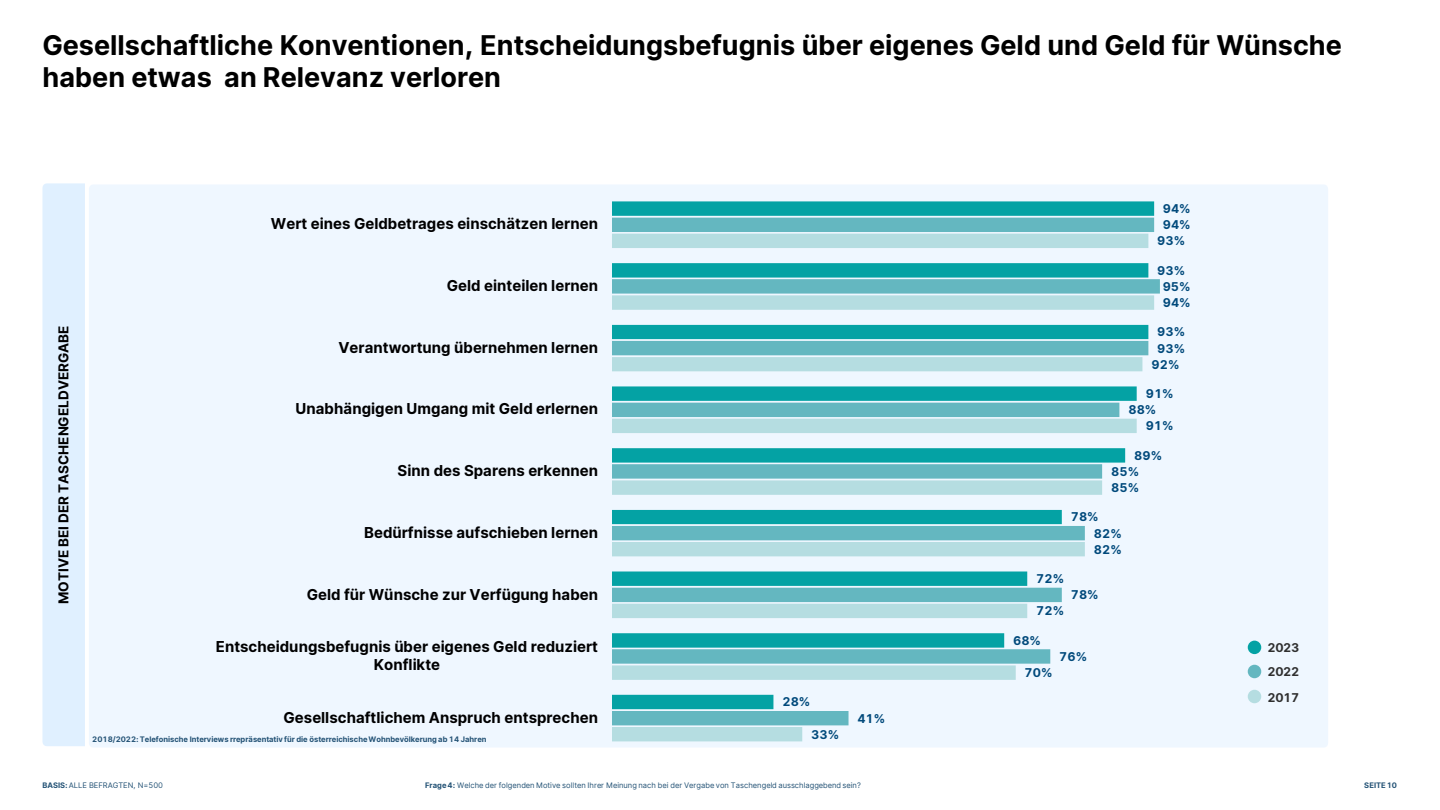
<style>
.page{position:relative;width:1440px;height:810px;background:#fff}
.page>*{position:absolute;margin:0;border:0;box-sizing:border-box;transform-origin:0 0}
.t1{font:700 27px/32.4px "Inter";color:#000}
.t2{font:700 15px/18.1px "Inter";letter-spacing:.005em;color:#000;text-align:center}
.t3{font:700 13.5px "Inter";color:#000}
.t4{font:700 12px "Inter";letter-spacing:.005em;color:#00497b}
.t5{font:700 12px "Inter";letter-spacing:-.025em;color:#2f2f2f}
.t6{font:7.5px "Inter";color:#235275}
.t7{font:700 7.5px "Inter";color:#235275}
.s1{font-weight:700}
</style>
<div class="page">
<div style="left:89px;top:185px;width:1239px;height:562px;background:#eff7ff"></div>
<div style="left:42px;top:183px;width:43px;height:563px;background:#e0f0ff"></div>
<svg style="left:612px;top:201px;width:542px;height:17px;fill:#04a2a4"></svg>
<svg style="left:612px;top:218px;width:548px;height:507px;fill:#64b7c0"></svg>
<svg style="left:612px;top:234px;width:542px;height:507px"></svg>
<div style="left:1248px;top:641px;width:13px;height:13px;background:#04a2a4;border-radius:50%"></div>
<div style="left:1248px;top:665px;width:13px;height:13px;background:#64b7c0;border-radius:50%"></div>
<div style="left:1248px;top:690px;width:13px;height:13px;background:#b5dde1;border-radius:50%"></div>
<h1 class="t1" style="left:42px;top:28px;width:1301px">Gesellschaftliche Konventionen, Entscheidungsbefugnis über eigenes Geld und Geld für Wünsche haben etwas an Relevanz verloren</h1>
<p class="t2" style="left:271px;top:214px;width:329px">Wert eines Geldbetrages einschätzen lernen</p>
<p class="t3" style="left:54px;top:604px;width:280px;rotate:-90deg">MOTIVE BEI DER TASCHENGELDVERGABE</p>
<p class="t2" style="left:447px;top:276px;width:153px">Geld einteilen lernen</p>
<p class="t2" style="left:338px;top:338px;width:261px">Verantwortung übernehmen lernen</p>
<p class="t2" style="left:296px;top:399px;width:304px">Unabhängigen Umgang mit Geld erlernen</p>
<p class="t2" style="left:398px;top:461px;width:202px">Sinn des Sparens erkennen</p>
<p class="t2" style="left:364px;top:523px;width:235px">Bedürfnisse aufschieben lernen</p>
<p class="t2" style="left:307px;top:584px;width:293px">Geld für Wünsche zur Verfügung haben</p>
<p class="t2" style="left:216px;top:637px;width:384px">Entscheidungsbefugnis über eigenes Geld reduziert<br>Konflikte</p>
<p class="t2" style="left:284px;top:708px;width:316px">Gesellschaftlichem Anspruch entsprechen</p>
<p class="t7" style="left:92px;top:734px;width:396px">2018/2022: Telefonische Interviews rrepräsentativ für die österreichische Wohnbevölkerung ab 14 Jahren</p>
<p class="t4" style="left:782px;top:693px;width:29px">28%</p>
<p class="t4" style="left:811px;top:725px;width:29px">33%</p>
<p class="t4" style="left:857px;top:709px;width:29px">41%</p>
<p class="t6" style="left:42px;top:780px;width:122px"><span class="s1">BASIS:</span> ALLE BEFRAGTEN, N=500</p>
<p class="t6" style="left:425px;top:780px;width:437px"><span class="s1">Frage 4:</span> Welche der folgenden Motive sollten Ihrer Meinung nach bei der Vergabe von Taschengeld ausschlaggebend sein?</p>
<p class="t4" style="left:1163px;top:200px;width:29px">94%</p>
<p class="t4" style="left:1163px;top:216px;width:29px">94%</p>
<p class="t4" style="left:1157px;top:232px;width:29px">93%</p>
<p class="t4" style="left:1157px;top:261px;width:29px">93%</p>
<p class="t4" style="left:1163px;top:278px;width:29px">95%</p>
<p class="t4" style="left:1163px;top:294px;width:29px">94%</p>
<p class="t4" style="left:1157px;top:323px;width:29px">93%</p>
<p class="t4" style="left:1157px;top:339px;width:29px">93%</p>
<p class="t4" style="left:1151px;top:355px;width:29px">92%</p>
<p class="t4" style="left:1146px;top:385px;width:29px">91%</p>
<p class="t4" style="left:1128px;top:401px;width:29px">88%</p>
<p class="t4" style="left:1146px;top:417px;width:29px">91%</p>
<p class="t4" style="left:1134px;top:446px;width:29px">89%</p>
<p class="t4" style="left:1111px;top:463px;width:29px">85%</p>
<p class="t4" style="left:1071px;top:508px;width:29px">78%</p>
<p class="t4" style="left:1111px;top:479px;width:29px">85%</p>
<p class="t4" style="left:1094px;top:524px;width:29px">82%</p>
<p class="t4" style="left:1036px;top:570px;width:29px">72%</p>
<p class="t4" style="left:1036px;top:602px;width:29px">72%</p>
<p class="t4" style="left:1013px;top:631px;width:29px">68%</p>
<p class="t4" style="left:1094px;top:540px;width:29px">82%</p>
<p class="t4" style="left:1071px;top:586px;width:29px">78%</p>
<p class="t4" style="left:1025px;top:664px;width:29px">70%</p>
<p class="t4" style="left:1059px;top:648px;width:29px">76%</p>
<p class="t5" style="left:1267px;top:639px;width:33px">2023</p>
<p class="t5" style="left:1267px;top:663px;width:33px">2022</p>
<p class="t5" style="left:1267px;top:688px;width:33px">2017</p>
<p class="t7" style="left:1364px;top:780px;width:34px">SEITE10</p>
</div>
